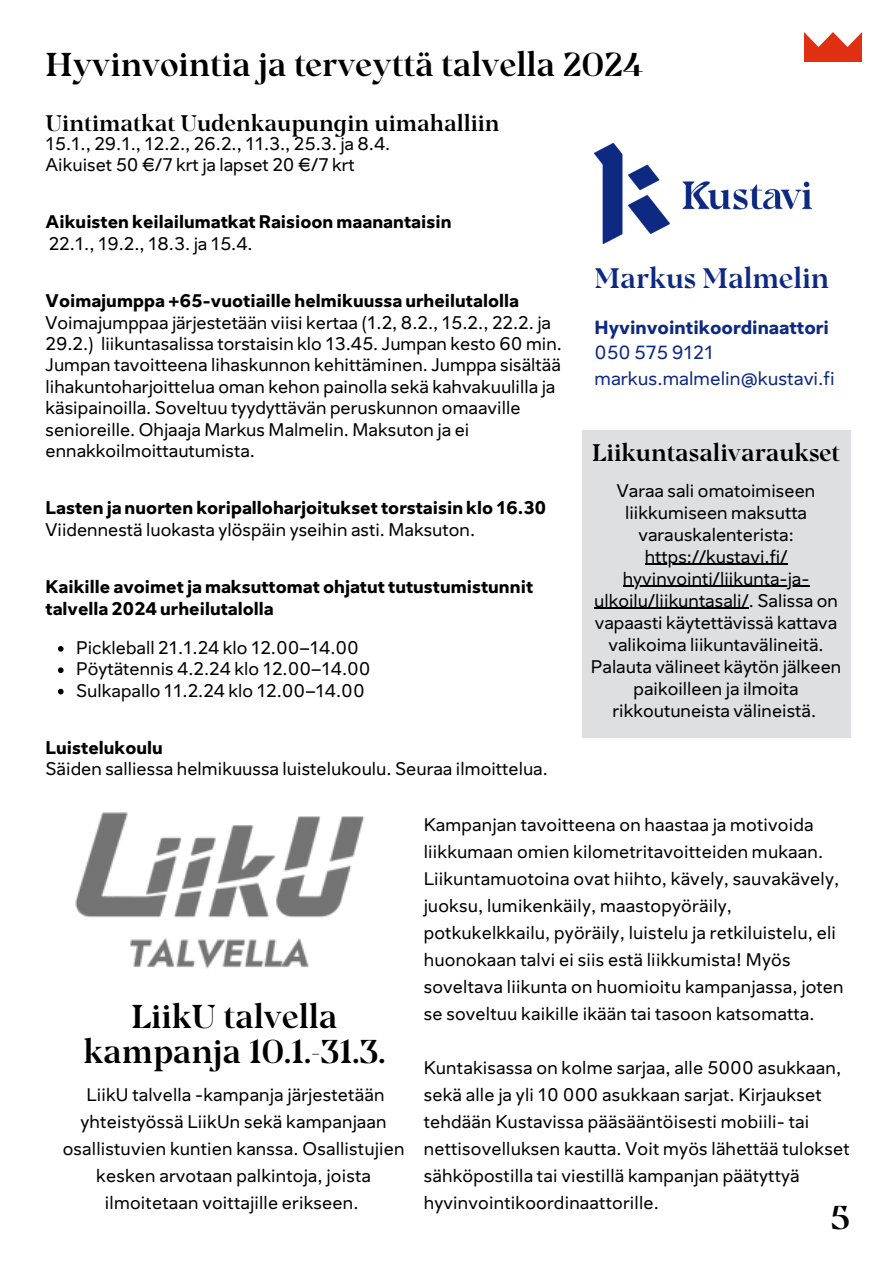
<style>
.page{position:relative;width:893px;height:1264px;background:#fff}
.page>*{position:absolute;margin:0;border:0;box-sizing:border-box;transform-origin:0 0}
.t1{font:700 33px/34.8px "Noctis";color:#000;text-align:center}
.t2{font:700 28.2px "Noctis";color:#0e2982}
.t3{font:700 24px "Noctis";color:#000}
.t4{font:700 22.5px "Noctis";color:#000}
.t5{font:18.75px "Sarvatrik Latin";color:#0e2982}
.t6{font:700 18.75px "Sarvatrik Latin";color:#0e2982}
.t7{font:18px/27px "Sarvatrik Latin";color:#000;text-align:center}
.t8{font:700 18px/21.3px "Sarvatrik Latin";color:#000}
</style>
<div class="page">
<img style="left:75px;top:812px;width:289px;height:157px">
<img style="left:804px;top:33px;width:57px;height:29px">
<img style="left:594px;top:143px;width:217px;height:100px">
<svg style="left:58px;top:646px;width:6px;height:5px"></svg>
<svg style="left:58px;top:667px;width:6px;height:6px"></svg>
<svg style="left:58px;top:688px;width:6px;height:6px"></svg>
<div style="left:582px;top:430px;width:268px;height:307px;background:#dedfe1"></div>
<hr style="left:644px;top:563px;width:143px;height:1px;background:#000">
<hr style="left:622px;top:585px;width:187px;height:1px;background:#000">
<hr style="left:594px;top:607px;width:154px;height:1px;background:#000">
<p class="t1" style="left:46px;top:43px;width:599px">Hyvinvointia ja terveyttä talvella 2024</p>
<p class="t4" style="left:46px;top:103px;width:455px">Uintimatkat Uudenkaupungin uimahalliin</p>
<p class="t7" style="left:46px;top:130px;width:346px">15.1., 29.1., 12.2., 26.2., 11.3., 25.3. ja 8.4.</p>
<p class="t7" style="left:46px;top:151px;width:311px">Aikuiset 50 €/7 krt ja lapset 20 €/7 krt</p>
<p class="t8" style="left:46px;top:211px;width:407px">Aikuisten keilailumatkat Raisioon maanantaisin</p>
<p class="t7" style="left:49px;top:230px;width:205px">22.1., 19.2., 18.3. ja 15.4.</p>
<p class="t8" style="left:46px;top:290px;width:475px">Voimajumppa +65-vuotiaille helmikuussa urheilutalolla</p>
<p class="t7" style="left:46px;top:312px;width:518px;line-height:21.3px;text-align:left">Voimajumppaa järjestetään viisi kertaa (1.2, 8.2., 15.2., 22.2. ja 29.2.) liikuntasalissa torstaisin klo 13.45. Jumpan kesto 60 min.<br>Jumpan tavoitteena lihaskunnon kehittäminen. Jumppa sisältää lihakuntoharjoittelua oman kehon painolla sekä kahvakuulilla ja käsipainoilla. Soveltuu tyydyttävän peruskunnon omaaville senioreille. Ohjaaja Markus Malmelin. Maksuton ja ei ennakkoilmoittautumista.</p>
<p class="t8" style="left:46px;top:497px;width:502px">Lasten ja nuorten koripalloharjoitukset torstaisin klo 16.30</p>
<p class="t7" style="left:46px;top:516px;width:431px">Viidennestä luokasta ylöspäin yseihin asti. Maksuton.</p>
<p class="t8" style="left:46px;top:576px;width:489px">Kaikille avoimet ja maksuttomat ohjatut tutustumistunnit talvella 2024 urheilutalolla</p>
<p class="t7" style="left:76px;top:634px;width:284px">Pickleball 21.1.24 klo 12.00–14.00</p>
<p class="t7" style="left:76px;top:655px;width:296px">Pöytätennis 4.2.24 klo 12.00–14.00</p>
<p class="t7" style="left:76px;top:677px;width:290px">Sulkapallo 11.2.24 klo 12.00–14.00</p>
<p class="t8" style="left:46px;top:737px;width:119px">Luistelukoulu</p>
<p class="t7" style="left:46px;top:755px;width:504px">Säiden salliessa helmikuussa luistelukoulu. Seuraa ilmoittelua.</p>
<p class="t2" style="left:594px;top:254px;width:236px">Markus Malmelin</p>
<p class="t6" style="left:594px;top:316px;width:236px">Hyvinvointikoordinaattori</p>
<p class="t5" style="left:594px;top:341px;width:121px">050 575 9121</p>
<p class="t5" style="left:594px;top:367px;width:242px">markus.malmelin@kustavi.fi</p>
<p class="t3" style="left:592px;top:431px;width:249px">Liikuntasalivaraukset</p>
<p class="t7" style="left:617px;top:479px;width:200px;line-height:22px">Varaa sali omatoimiseen liikkumiseen maksutta varauskalenterista: https://kustavi.fi/</p>
<p class="t7" style="left:591px;top:567px;width:252px;line-height:22px">hyvinvointi/liikunta-ja&shy;ulkoilu/liikuntasali/. Salissa on vapaasti käytettävissä kattava valikoima liikuntavälineitä.<br>Palauta välineet käytön jälkeen paikoilleen ja ilmoita rikkoutuneista välineistä.</p>
<p class="t1" style="left:83px;top:995px;width:303px">LiikU talvella kampanja 10.1.-31.3.</p>
<p class="t7" style="left:63px;top:1080px;width:343px">LiikU talvella -kampanja järjestetään yhteistyössä LiikUn sekä kampanjaan osallistuvien kuntien kanssa. Osallistujien kesken arvotaan palkintoja, joista ilmoitetaan voittajille erikseen.</p>
<p class="t7" style="left:423px;top:810px;width:421px;text-align:left">Kampanjan tavoitteena on haastaa ja motivoida liikkumaan omien kilometritavoitteiden mukaan.<br>Liikuntamuotoina ovat hiihto, kävely, sauvakävely, juoksu, lumikenkäily, maastopyöräily, potkukelkkailu, pyöräily, luistelu ja retkiluistelu, eli huonokaan talvi ei siis estä liikkumista! Myös soveltava liikunta on huomioitu kampanjassa, joten se soveltuu kaikille ikään tai tasoon katsomatta.</p>
<p class="t7" style="left:423px;top:1053px;width:427px;text-align:left">Kuntakisassa on kolme sarjaa, alle 5000 asukkaan, sekä alle ja yli 10 000 asukkaan sarjat. Kirjaukset tehdään Kustavissa pääsääntöisesti mobiili- tai nettisovelluksen kautta. Voit myös lähettää tulokset sähköpostilla tai viestillä kampanjan päätyttyä hyvinvointikoordinaattorille.</p>
<p class="t1" style="left:830px;top:1196px;width:21px">5</p>
</div>
